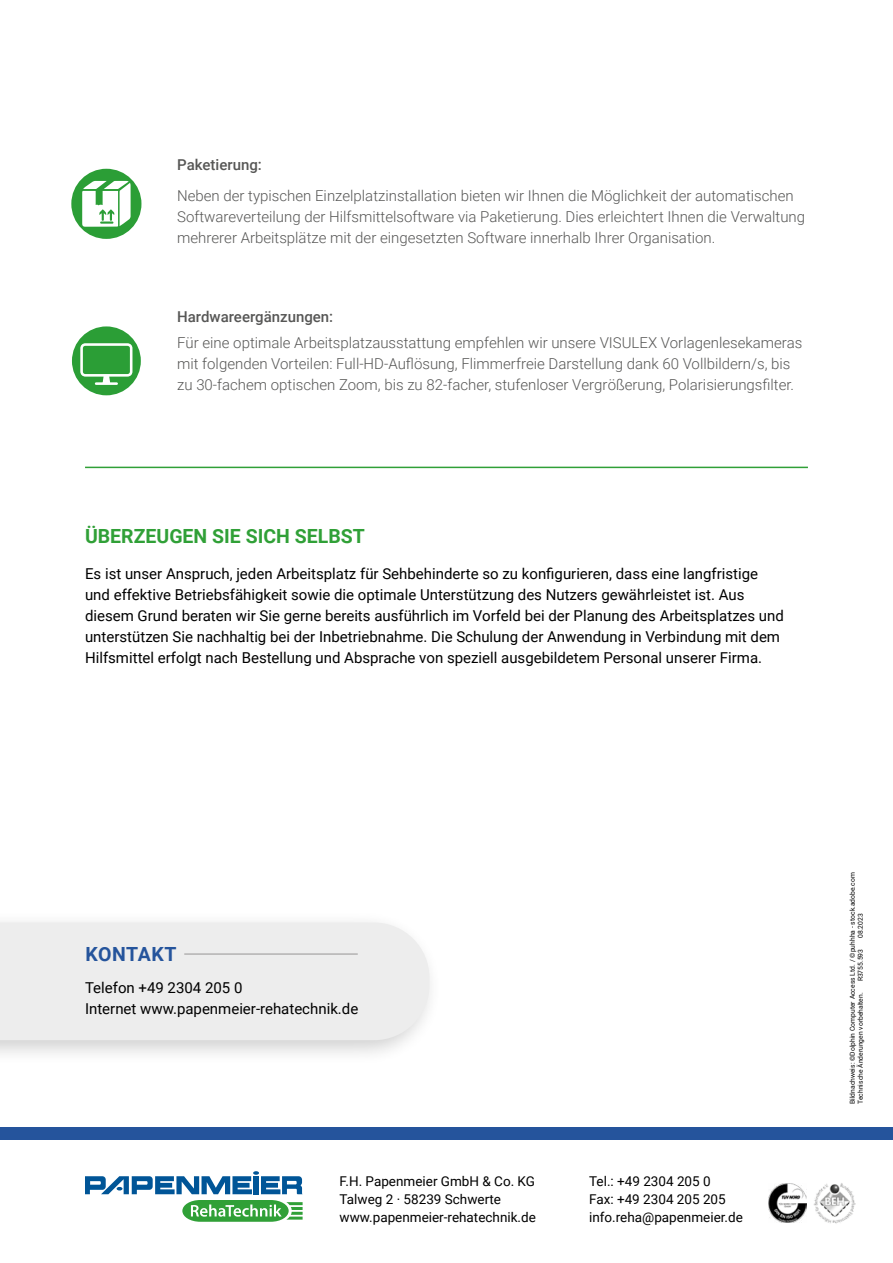
<style>
.page{position:relative;width:893px;height:1263px;background:#fff}
.page>*{position:absolute;margin:0;border:0;box-sizing:border-box;transform-origin:0 0}
.t1{font:700 19.5px "Roboto";color:#30a037}
.t2{font:700 19.5px "Roboto";letter-spacing:.025em;color:#25549c}
.Fließtext_2{font:300 15px/21px "Roboto";color:#575756}
.Fließtext_2-2{font:15px/21px "Roboto";color:#000}
.Fließtext{font:15px "Roboto";color:#000}
.Body_Light{font:500 15px "Roboto";color:#575756}
.Adresse1{font:13.5px "Roboto";color:#000}
.Body{font:6.75px "Roboto";color:#000}
</style>
<div class="page">
<svg style="left:85px;top:1171px;width:218px;height:23px"></svg>
<svg style="left:182px;top:1200px;width:121px;height:22px"></svg>
<img style="left:814px;top:1183px;width:42px;height:41px">
<img style="left:768px;top:1183px;width:39px;height:39px">
<div style="left:0;top:1127px;width:893px;height:13px;background:#25549c"></div>
<hr style="left:85px;top:467px;width:723px;height:1px;background:#30a037">
<div style="left:0;top:910px;width:442px;height:155px;background:#000;opacity:.2"></div>
<div style="left:0;top:922px;width:429px;height:118px;background:#ededed"></div>
<hr style="left:184px;top:953px;width:174px;height:2px;background:#b3b2b2">
<div style="left:71px;top:169px;width:70px;height:70px;background:#2b9e36;border-radius:50%"></div>
<svg style="left:82px;top:181px;width:49px;height:46px"></svg>
<div style="left:72px;top:326px;width:69px;height:69px;background:#2b9e36;border-radius:50%"></div>
<svg style="left:80px;top:343px;width:52px;height:42px"></svg>
<p class="Body_Light" style="left:177px;top:154px;width:86px">Paketierung:</p>
<p class="Fließtext_2" style="left:177px;top:185px;width:629px">Neben der typischen Einzelplatzinstallation bieten wir Ihnen die Möglichkeit der automatischen<br>Softwareverteilung der Hilfsmittelsoftware via Paketierung. Dies erleichtert Ihnen die Verwaltung mehrerer Arbeitsplätze mit der eingesetzten Software innerhalb Ihrer Organisation.</p>
<p class="Body_Light" style="left:177px;top:306px;width:158px">Hardwareergänzungen:</p>
<p class="Fließtext_2" style="left:177px;top:332px;width:627px">Für eine optimale Arbeitsplatzausstattung empfehlen wir unsere VISULEX Vorlagenlesekameras mit folgenden Vorteilen: Full-HD-Auflösung, Flimmerfreie Darstellung dank 60 Vollbildern/s, bis zu 30-fachem optischen Zoom, bis zu 82-facher, stufenloser Vergrößerung, Polarisierungsfilter.</p>
<h2 class="t1" style="left:85px;top:522px;width:281px">ÜBERZEUGEN SIE SICH SELBST</h2>
<p class="Fließtext_2-2" style="left:85px;top:563px;width:700px">Es ist unser Anspruch, jeden Arbeitsplatz für Sehbehinderte so zu konfigurieren, dass eine langfristige und effektive Betriebsfähigkeit sowie die optimale Unterstützung des Nutzers gewährleistet ist. Aus diesem Grund beraten wir Sie gerne bereits ausführlich im Vorfeld bei der Planung des Arbeitsplatzes und unterstützen Sie nachhaltig bei der Inbetriebnahme. Die Schulung der Anwendung in Verbindung mit dem Hilfsmittel erfolgt nach Bestellung und Absprache von speziell ausgebildetem Personal unserer Firma.</p>
<h3 class="t2" style="left:85px;top:941px;width:93px">KONTAKT</h3>
<p class="Fließtext" style="left:85px;top:977px;width:159px">Telefon +49 2304 205 0</p>
<p class="Fließtext" style="left:85px;top:998px;width:275px">Internet www.papenmeier-rehatechnik.de</p>
<p class="Adresse1" style="left:340px;top:1172px;width:197px">F.H. Papenmeier GmbH &amp; Co. KG</p>
<p class="Adresse1" style="left:340px;top:1190px;width:163px">Talweg 2 · 58239 Schwerte</p>
<p class="Adresse1" style="left:340px;top:1208px;width:198px">www.papenmeier-rehatechnik.de</p>
<p class="Adresse1" style="left:589px;top:1172px;width:123px">Tel.: +49 2304 205 0</p>
<p class="Adresse1" style="left:589px;top:1190px;width:138px">Fax: +49 2304 205 205</p>
<p class="Adresse1" style="left:589px;top:1208px;width:155px">info.reha@papenmeier.de</p>
<p class="Body" style="left:848px;top:1104px;width:233px;rotate:-90deg">Bildnachweis: ©Dolphin Computer Access Ltd. / ©puhhha - stock.adobe.com</p>
<p class="Body" style="left:856px;top:938px;width:26px;rotate:-90deg">08.2023</p>
<p class="Body" style="left:856px;top:981px;width:34px;rotate:-90deg">R3755.593</p>
<p class="Body" style="left:856px;top:1104px;width:113px;rotate:-90deg">Technische Änderungen vorbehalten.</p>
</div>
